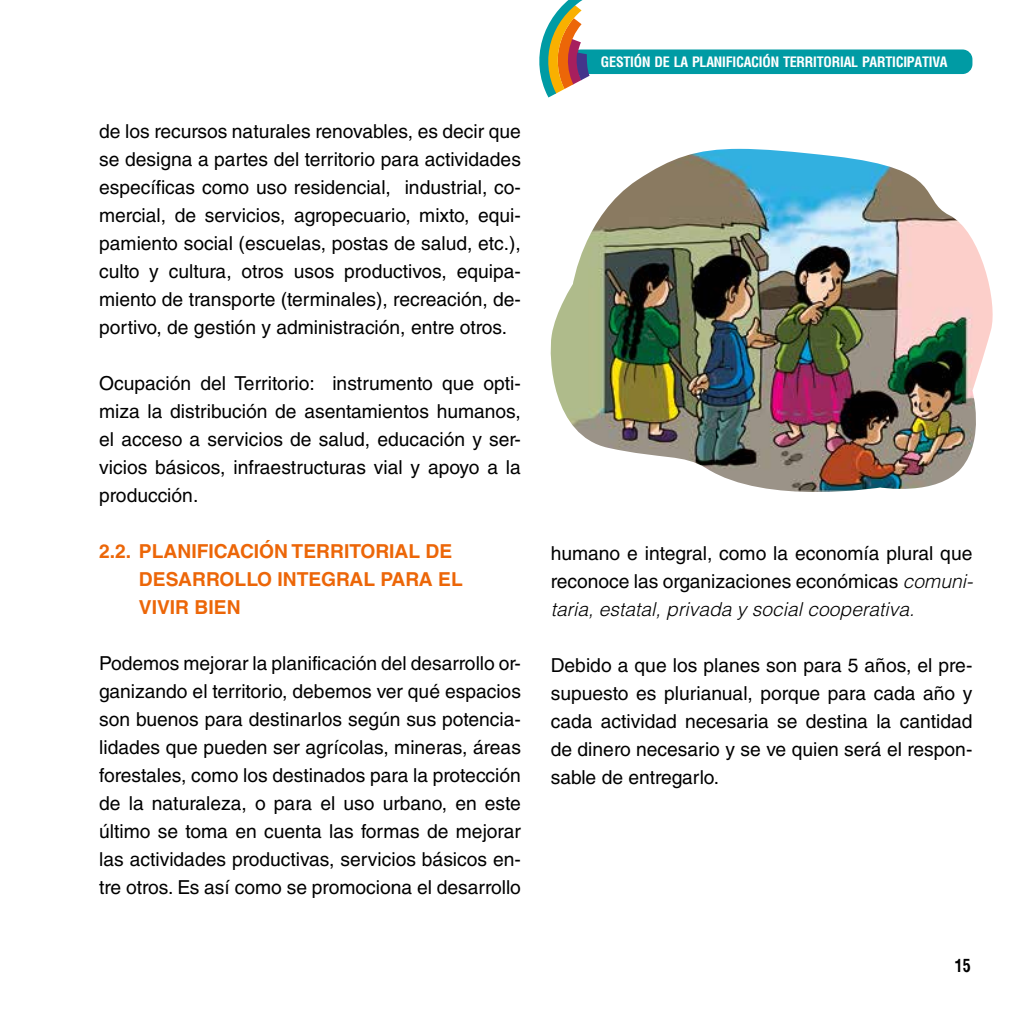
<style>
.page{position:relative;width:1032px;height:1032px;background:#fff}
.page>*{position:absolute;margin:0;border:0;box-sizing:border-box;transform-origin:0 0}
.t1{font:19.25px/28px "Helvetica LT Std";color:#000;text-align:justify}
.t2{font:700 19.25px/28px "Helvetica LT Std";color:#ec6608}
.t3{font:700 17.5px "Arena Condensed";color:#000;scale:.9 1}
.t4{font:700 14px "Arena Condensed";letter-spacing:-.02em;color:#fff}
.s1{font-weight:300;font-style:italic}
</style>
<div class="page">
<div style="left:571px;top:49px;width:401px;height:25px;background:#009ba4;border-radius:10px"></div>
<svg style="left:539px;top:0;width:50px;height:97px"></svg>
<img style="left:550px;top:149px;width:443px;height:343px">
<p class="t1" style="left:99px;top:117px;width:423px">de los recursos naturales renovables, es decir que se designa a partes del territorio para actividades específicas como uso residencial, industrial, co&shy;mercial, de servicios, agropecuario, mixto, equi&shy;pamiento social (escuelas, postas de salud, etc.), culto y cultura, otros usos productivos, equipa&shy;miento de transporte (terminales), recreación, de&shy;portivo, de gestión y administración, entre otros.</p>
<p class="t1" style="left:99px;top:369px;width:423px">Ocupación del Territorio: instrumento que opti&shy;miza la distribución de asentamientos humanos, el acceso a servicios de salud, educación y ser&shy;vicios básicos, infraestructuras vial y apoyo a la producción.</p>
<p class="t2" style="left:139px;top:537px;width:325px;text-indent:-40px">2.2. PLANIFICACIÓN TERRITORIAL DE<br>DESARROLLO INTEGRAL PARA EL<br>VIVIR BIEN</p>
<p class="t1" style="left:99px;top:649px;width:423px">Podemos mejorar la planificación del desarrollo or&shy;ganizando el territorio, debemos ver qué espacios son buenos para destinarlos según sus potencia&shy;lidades que pueden ser agrícolas, mineras, áreas forestales, como los destinados para la protección de la naturaleza, o para el uso urbano, en este último se toma en cuenta las formas de mejorar las actividades productivas, servicios básicos en&shy;tre otros. Es así como se promociona el desarrollo</p>
<p class="t4" style="left:601px;top:53px;width:348px">GESTIÓN DE LA PLANIFICACIÓN TERRITORIAL PARTICIPATIVA</p>
<p class="t1" style="left:551px;top:539px;width:424px">humano e integral, como la economía plural que reconoce las organizaciones económicas <span class="s1">comuni&shy;taria, estatal, privada y social cooperativa.</span></p>
<p class="t1" style="left:551px;top:651px;width:423px">Debido a que los planes son para 5 años, el pre&shy;supuesto es plurianual, porque para cada año y cada actividad necesaria se destina la cantidad de dinero necesario y se ve quien será el respon&shy;sable de entregarlo.</p>
<p class="t3" style="left:955px;top:955px;width:19px">15</p>
</div>
